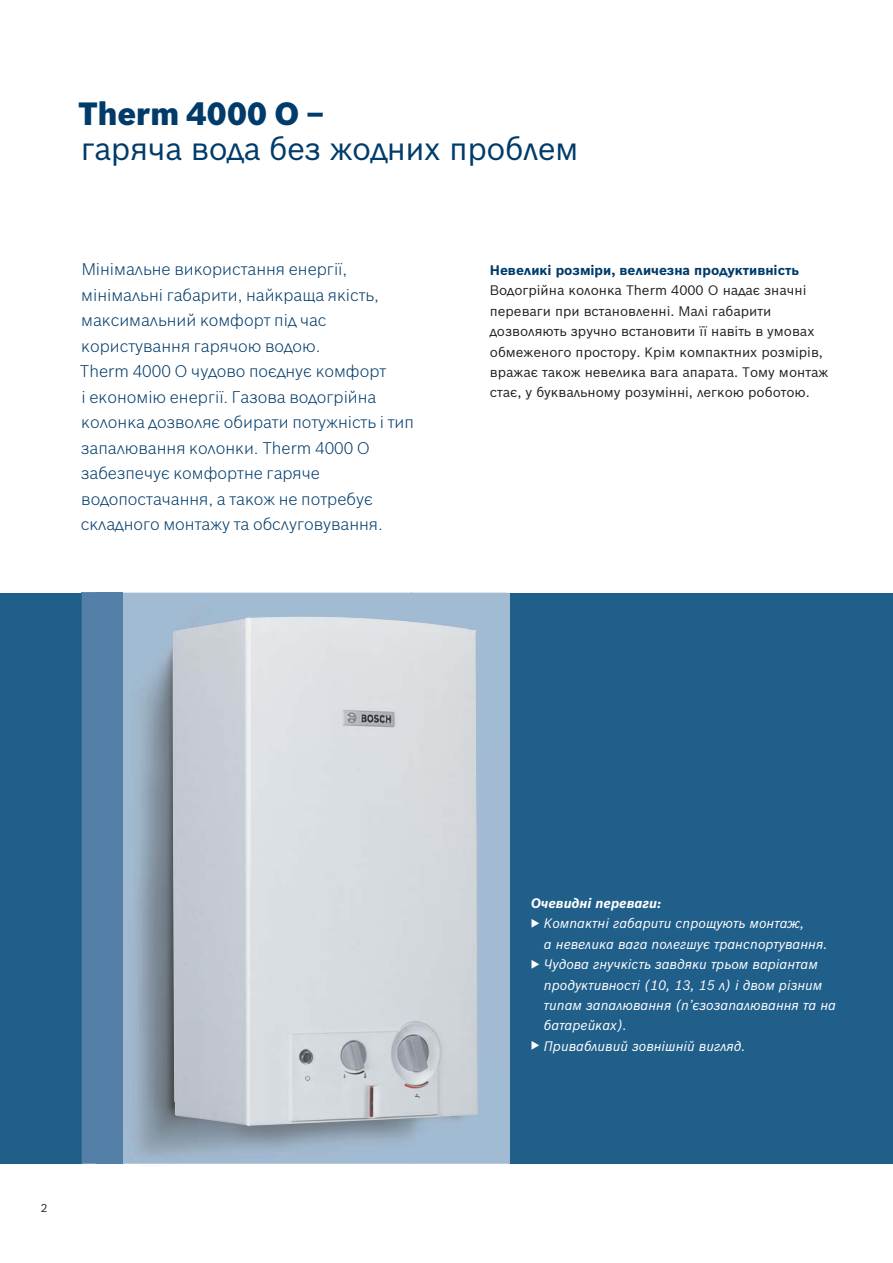
<style>
.page{position:relative;width:893px;height:1263px;background:#fff}
.page>*{position:absolute;margin:0;border:0;box-sizing:border-box;transform-origin:0 0}
.t1{font:31.5px/35.7px "Bosch Sans Cyrillic";letter-spacing:-.015em;color:#003b6a}
.t2{font:300 16.5px/25.5px "Bosch Sans Cyrillic";color:#003b6a}
.t3{font:13.5px/20.4px "Bosch Sans Cyrillic";color:#231f20}
.t4{font:italic 13.5px/20.4px "Bosch Sans Cyrillic";color:#fff}
.t5{font:700 13.5px "Bosch Sans Cyrillic";color:#003b6a}
.t6{font:italic 700 13.5px "Bosch Sans Cyrillic";color:#fff}
.t7{font:11.25px "Bosch Sans Cyrillic";color:#231f20}
.s1{font-weight:900}
.s2{font-weight:700}
</style>
<div class="page">
<div style="left:0;top:593px;width:82px;height:570px;background:#215f8b"></div>
<div style="left:510px;top:593px;width:383px;height:570px;background:#215f8b"></div>
<div style="left:82px;top:593px;width:15px;height:570px;background:#547fa6"></div>
<img style="left:97px;top:592px;width:410px;height:572px">
<svg style="left:97px;top:593px;width:25px;height:1px"></svg>
<img style="left:172px;top:616px;width:307px;height:510px">
<h1 class="t1" style="left:79px;top:97px;width:501px"><span class="s1">Therm 4000 O</span> <span class="s2">–<br></span>гаряча вода без жодних проблем</h1>
<p class="t2" style="left:80px;top:258px;width:335px">Мінімальне використання енергії, мінімальні габарити, найкраща якість, максимальний комфорт під час користування гарячою водою.<br>Therm 4000 О чудово поєднує комфорт<br>і економію енергії. Газова водогрійна колонка дозволяє обирати потужність і тип запалювання колонки. Therm 4000 O забезпечує комфортне гаряче водопостачання, а також не потребує складного монтажу та обслуговування.</p>
<p class="t5" style="left:490px;top:264px;width:311px">Невеликі розміри, величезна продуктивність</p>
<p class="t3" style="left:490px;top:281px;width:340px">Водогрійна колонка Therm 4000 O надає значні переваги при встановленні. Малі габарити дозволяють зручно встановити її навіть в умовах обмеженого простору. Крім компактних розмірів, вражає також невелика вага апарата. Тому монтаж стає, у буквальному розумінні, легкою роботою.</p>
<p class="t7" style="left:41px;top:1203px;width:8px">2</p>
<p class="t6" style="left:531px;top:897px;width:132px">Очевидні переваги:</p>
<p class="t4" style="left:544px;top:914px;width:293px">Компактні габарити спрощують монтаж,<br>а невелика вага полегшує транспортування.<br>Чудова гнучкість завдяки трьом варіантам продуктивності (10, 13, 15 л) і двом різним типам запалювання (п’єзозапалювання та на батарейках).<br>Привабливий зовнішній вигляд.</p>
</div>
